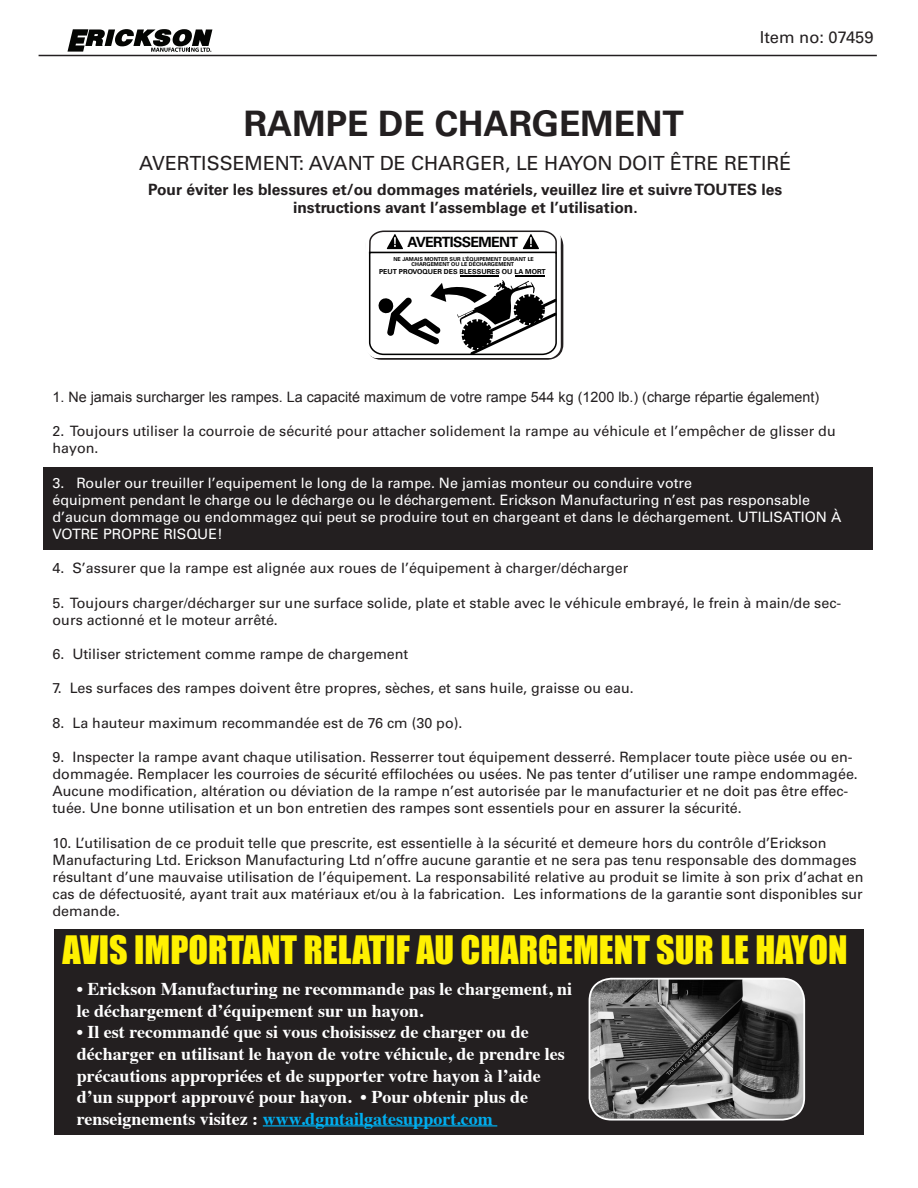
<style>
.page{position:relative;width:918px;height:1188px;background:#fff}
.page>*{position:absolute;margin:0;border:0;box-sizing:border-box;transform-origin:0 0}
.t1{font:36px "Impact";color:#fff101}
.t2{font:700 35.1px "Univers";color:#231f20}
.t3{font:19.5px "Univers";color:#231f20}
.t4{font:700 18px/21.6px "Times";color:#fff}
.t5{font:16.5px "Univers";color:#231f20}
.t6{font:700 15.6px "Univers";color:#231f20}
.t7{font:14.4px "Arial";color:#231f20}
.t8{font:14.25px/17.1px "Univers";color:#231f20}
.t9{font:14.25px/17.1px "Univers";color:#fff}
.t10{font:700 14.1px "Univers";letter-spacing:-.045em;color:#000}
.t11{font:700 6.9px "Univers";color:#000}
.t12{font:700 5.4px/5.7px "Univers";color:#000;text-align:center}
.s1{color:#00aeef}
</style>
<div class="page">
<hr style="left:39px;top:55px;width:838px;height:1px;background:#231f20">
<svg style="left:68px;top:29px;width:144px;height:23px"></svg>
<div style="left:43px;top:467px;width:830px;height:83px;background:#231f20"></div>
<div style="left:366px;top:230px;width:197px;height:130px;background:#231f20;border-radius:16px"></div>
<svg style="left:366px;top:230px;width:195px;height:128px;background:#c2c2c2"></svg>
<div style="left:54px;top:929px;width:810px;height:206px;background:#231f20"></div>
<hr style="left:263px;top:1125px;width:234px;height:2px;background:#00aeef">
<img style="left:590px;top:979px;width:214px;height:141px">
<div style="left:589px;top:978px;width:216px;height:143px;border:2px solid #fff;border-radius:22px"></div>
<p class="t2" style="left:244px;top:104px;width:441px">RAMPE DE CHARGEMENT</p>
<p class="t5" style="left:760px;top:27px;width:115px">Item no: 07459</p>
<p class="t3" style="left:139px;top:152px;width:654px">AVERTISSEMENT: AVANT DE CHARGER, LE HAYON DOIT ÊTRE RETIRÉ</p>
<p class="t6" style="left:148px;top:180px;width:636px">Pour éviter les blessures et/ou dommages matériels, veuillez lire et suivre TOUTES les</p>
<p class="t6" style="left:293px;top:198px;width:346px">instructions avant l’assemblage et l’utilisation.</p>
<p class="t10" style="left:408px;top:234px;width:112px">AVERTISSEMENT</p>
<p class="t12" style="left:393px;top:256px;width:142px">NE JAMAIS MONTER SUR L’ÉQUIPEMENT DURANT LE<br>CHARGEMENT OU LE DÉCHARGEMENT</p>
<p class="t11" style="left:379px;top:268px;width:168px">PEUT PROVOQUER DES BLESSURES OU LA MORT</p>
<p class="t7" style="left:53px;top:387px;width:768px">1. Ne jamais surcharger les rampes. La capacité maximum de votre rampe 544 kg (1200 lb.) (charge répartie également)</p>
<p class="t8" style="left:53px;top:423px;width:785px">2. Toujours utiliser la courroie de sécurité pour attacher solidement la rampe au véhicule et l’empêcher de glisser du hayon.</p>
<p class="t9" style="left:53px;top:474px;width:790px">3. Rouler our treuiller l’equipement le long de la rampe. Ne jamias monteur ou conduire votre<br>équipment pendant le charge ou le décharge ou le déchargement. Erickson Manufacturing n’est pas responsable d’aucun dommage ou endommagez qui peut se produire tout en chargeant et dans le déchargement. UTILISATION À VOTRE PROPRE RISQUE!</p>
<p class="t8" style="left:53px;top:560px;width:577px">4. S’assurer que la rampe est alignée aux roues de l’équipement à charger/décharger</p>
<p class="t8" style="left:53px;top:594px;width:790px">5. Toujours charger/décharger sur une surface solide, plate et stable avec le véhicule embrayé, le frein à main/de sec&shy;ours actionné et le moteur arrêté.</p>
<p class="t8" style="left:53px;top:646px;width:357px">6. Utiliser strictement comme rampe de chargement</p>
<p class="t8" style="left:53px;top:680px;width:583px">7. Les surfaces des rampes doivent être propres, sèches, et sans huile, graisse ou eau.</p>
<p class="t8" style="left:53px;top:714px;width:411px">8. La hauteur maximum recommandée est de 76 cm (30 po).</p>
<p class="t8" style="left:53px;top:748px;width:807px">9. Inspecter la rampe avant chaque utilisation. Resserrer tout équipement desserré. Remplacer toute pièce usée ou en&shy;dommagée. Remplacer les courroies de sécurité effilochées ou usées. Ne pas tenter d’utiliser une rampe endommagée.<br>Aucune modification, altération ou déviation de la rampe n’est autorisée par le manufacturier et ne doit pas être effec&shy;tuée. Une bonne utilisation et un bon entretien des rampes sont essentiels pour en assurer la sécurité.</p>
<p class="t8" style="left:53px;top:834px;width:813px">10. L’utilisation de ce produit telle que prescrite, est essentielle à la sécurité et demeure hors du contrôle d’Erickson Manufacturing Ltd. Erickson Manufacturing Ltd n’offre aucune garantie et ne sera pas tenu responsable des dommages résultant d’une mauvaise utilisation de l’équipement. La responsabilité relative au produit se limite à son prix d’achat en cas de défectuosité, ayant trait aux matériaux et/ou à la fabrication. Les informations de la garantie sont disponibles sur demande.</p>
<p class="t1" style="left:63px;top:927px;width:786px">AVIS IMPORTANT RELATIF AU CHARGEMENT SUR LE HAYON</p>
<p class="t4" style="left:77px;top:976px;width:497px">• Erickson Manufacturing ne recommande pas le chargement, ni le déchargement d’équipement sur un hayon.</p>
<p class="t4" style="left:77px;top:1020px;width:490px">• Il est recommandé que si vous choisissez de charger ou de décharger en utilisant le hayon de votre véhicule, de prendre les précautions appropriées et de supporter votre hayon à l’aide d’un support approuvé pour hayon. • Pour obtenir plus de renseignements visitez : <span class="s1">www.dgmtailgatesupport.com</span></p>
</div>
